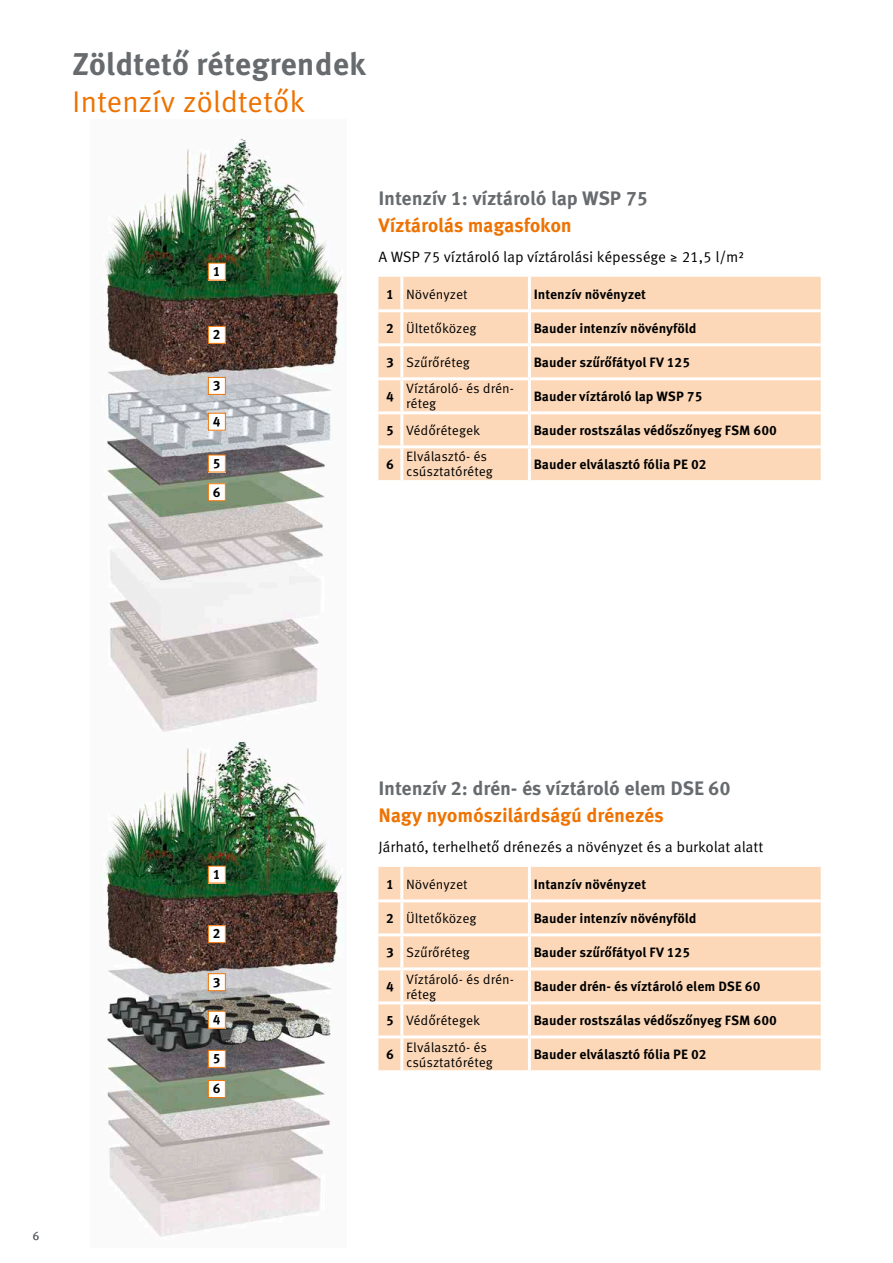
<style>
.page{position:relative;width:893px;height:1263px;background:#fff}
.page>*{position:absolute;margin:0;border:0;box-sizing:border-box;transform-origin:0 0}
.t1{font:700 31.5px "Meta Correspondence Pro";color:#676b6e}
.t2{font:30px "Meta Correspondence Pro";letter-spacing:-.015em;color:#ed7201}
.t3{font:700 19.5px "Meta Correspondence Pro";letter-spacing:-.01em;color:#676b6e}
.t4{font:700 19.5px "Meta Correspondence Pro";letter-spacing:-.015em;color:#ed7201}
.t5{font:15px "Meta Correspondence Pro";letter-spacing:-.01em;color:#000}
.t6{font:700 13.5px/28.7px "Meta Correspondence Pro";color:#000}
.t7{font:13.5px/15px "Meta Correspondence Pro";letter-spacing:-.005em;color:#000}
.t8{font:12px "Meta Correspondence Pro";color:#676b6e}
.s1{font-weight:700}
</style>
<div class="page">
<img style="left:102px;top:742px;width:241px;height:495px">
<div style="left:208px;top:974px;width:17px;height:17px;background:#fff"></div>
<div style="left:208px;top:973px;width:18px;height:18px;border:1px solid #ed7201"></div>
<div style="left:208px;top:926px;width:17px;height:17px;background:#fff"></div>
<div style="left:208px;top:925px;width:18px;height:18px;border:1px solid #ed7201"></div>
<div style="left:208px;top:866px;width:17px;height:17px;background:#fff"></div>
<div style="left:208px;top:866px;width:18px;height:17px;border:1px solid #ed7201"></div>
<div style="left:208px;top:1011px;width:17px;height:17px;background:#fff"></div>
<div style="left:208px;top:1011px;width:18px;height:18px;border:1px solid #ed7201"></div>
<img style="left:102px;top:137px;width:241px;height:595px">
<div style="left:378px;top:277px;width:443px;height:203px;background:#fcd8b8"></div>
<hr style="left:400px;top:277px;width:3px;height:32px;background:#fff">
<hr style="left:528px;top:277px;width:3px;height:32px;background:#fff">
<hr style="left:378px;top:309px;width:24px;height:3px;background:#fff">
<hr style="left:402px;top:309px;width:127px;height:3px;background:#fff">
<hr style="left:400px;top:312px;width:3px;height:31px;background:#fff">
<hr style="left:529px;top:309px;width:292px;height:3px;background:#fff">
<hr style="left:528px;top:312px;width:3px;height:31px;background:#fff">
<hr style="left:378px;top:343px;width:24px;height:3px;background:#fff">
<hr style="left:402px;top:343px;width:127px;height:3px;background:#fff">
<hr style="left:400px;top:346px;width:3px;height:31px;background:#fff">
<hr style="left:529px;top:343px;width:292px;height:3px;background:#fff">
<hr style="left:528px;top:346px;width:3px;height:31px;background:#fff">
<hr style="left:378px;top:377px;width:24px;height:3px;background:#fff">
<hr style="left:402px;top:377px;width:127px;height:3px;background:#fff">
<hr style="left:400px;top:380px;width:3px;height:31px;background:#fff">
<hr style="left:529px;top:377px;width:292px;height:3px;background:#fff">
<hr style="left:528px;top:380px;width:3px;height:31px;background:#fff">
<hr style="left:378px;top:411px;width:24px;height:3px;background:#fff">
<hr style="left:402px;top:411px;width:127px;height:3px;background:#fff">
<hr style="left:400px;top:414px;width:3px;height:31px;background:#fff">
<hr style="left:529px;top:411px;width:292px;height:3px;background:#fff">
<hr style="left:528px;top:414px;width:3px;height:31px;background:#fff">
<hr style="left:378px;top:445px;width:24px;height:3px;background:#fff">
<hr style="left:402px;top:445px;width:127px;height:3px;background:#fff">
<hr style="left:400px;top:448px;width:3px;height:32px;background:#fff">
<hr style="left:529px;top:445px;width:292px;height:3px;background:#fff">
<hr style="left:528px;top:448px;width:3px;height:32px;background:#fff">
<div style="left:208px;top:377px;width:17px;height:17px;background:#fff"></div>
<div style="left:208px;top:377px;width:18px;height:18px;border:1px solid #ed7201"></div>
<div style="left:208px;top:326px;width:17px;height:17px;background:#fff"></div>
<div style="left:208px;top:326px;width:18px;height:18px;border:1px solid #ed7201"></div>
<div style="left:208px;top:263px;width:17px;height:17px;background:#fff"></div>
<div style="left:208px;top:263px;width:18px;height:17px;border:1px solid #ed7201"></div>
<div style="left:208px;top:413px;width:17px;height:17px;background:#fff"></div>
<div style="left:208px;top:413px;width:18px;height:18px;border:1px solid #ed7201"></div>
<div style="left:208px;top:455px;width:17px;height:17px;background:#fff"></div>
<div style="left:208px;top:455px;width:18px;height:17px;border:1px solid #ed7201"></div>
<div style="left:208px;top:484px;width:17px;height:17px;background:#fff"></div>
<div style="left:208px;top:483px;width:18px;height:18px;border:1px solid #ed7201"></div>
<div style="left:208px;top:1080px;width:17px;height:17px;background:#fff"></div>
<div style="left:208px;top:1080px;width:18px;height:18px;border:1px solid #ed7201"></div>
<div style="left:208px;top:1050px;width:17px;height:17px;background:#fff"></div>
<div style="left:208px;top:1050px;width:18px;height:18px;border:1px solid #ed7201"></div>
<div style="left:378px;top:867px;width:443px;height:203px;background:#fcd8b8"></div>
<hr style="left:400px;top:867px;width:3px;height:32px;background:#fff">
<hr style="left:528px;top:867px;width:3px;height:32px;background:#fff">
<hr style="left:378px;top:899px;width:24px;height:3px;background:#fff">
<hr style="left:402px;top:899px;width:127px;height:3px;background:#fff">
<hr style="left:400px;top:902px;width:3px;height:31px;background:#fff">
<hr style="left:529px;top:899px;width:292px;height:3px;background:#fff">
<hr style="left:528px;top:902px;width:3px;height:31px;background:#fff">
<hr style="left:378px;top:933px;width:24px;height:3px;background:#fff">
<hr style="left:402px;top:933px;width:127px;height:3px;background:#fff">
<hr style="left:400px;top:936px;width:3px;height:31px;background:#fff">
<hr style="left:529px;top:933px;width:292px;height:3px;background:#fff">
<hr style="left:528px;top:936px;width:3px;height:31px;background:#fff">
<hr style="left:378px;top:967px;width:24px;height:3px;background:#fff">
<hr style="left:402px;top:967px;width:127px;height:3px;background:#fff">
<hr style="left:400px;top:970px;width:3px;height:31px;background:#fff">
<hr style="left:529px;top:967px;width:292px;height:3px;background:#fff">
<hr style="left:528px;top:970px;width:3px;height:31px;background:#fff">
<hr style="left:378px;top:1001px;width:24px;height:3px;background:#fff">
<hr style="left:402px;top:1001px;width:127px;height:3px;background:#fff">
<hr style="left:400px;top:1004px;width:3px;height:31px;background:#fff">
<hr style="left:529px;top:1001px;width:292px;height:3px;background:#fff">
<hr style="left:528px;top:1004px;width:3px;height:31px;background:#fff">
<hr style="left:378px;top:1035px;width:24px;height:3px;background:#fff">
<hr style="left:402px;top:1035px;width:127px;height:3px;background:#fff">
<hr style="left:400px;top:1038px;width:3px;height:32px;background:#fff">
<hr style="left:529px;top:1035px;width:292px;height:3px;background:#fff">
<hr style="left:528px;top:1038px;width:3px;height:32px;background:#fff">
<h1 class="t1" style="left:72px;top:39px;width:295px">Zöldtető rétegrendek</h1>
<h2 class="t2" style="left:72px;top:79px;width:234px">Intenzív zöldtetők</h2>
<p class="t6" style="left:213px;top:256px;width:9px">1</p>
<p class="t6" style="left:213px;top:319px;width:9px">2</p>
<p class="t6" style="left:213px;top:370px;width:9px">3</p>
<p class="t6" style="left:213px;top:406px;width:9px">4</p>
<p class="t6" style="left:213px;top:448px;width:9px">5<br>6</p>
<h3 class="t3" style="left:378px;top:183px;width:271px">Intenzív 1: víztároló lap WSP 75</h3>
<h3 class="t4" style="left:378px;top:210px;width:195px">Víztárolás magasfokon</h3>
<p class="t5" style="left:378px;top:245px;width:367px">A WSP 75 víztároló lap víztárolási képessége ≥ 21,5 l/m²</p>
<p class="t7" style="left:386px;top:286px;width:83px"><span class="s1">1</span> Növényzet</p>
<p class="t6" style="left:534px;top:279px;width:114px">Intenzív növényzet</p>
<p class="t7" style="left:386px;top:320px;width:92px"><span class="s1">2</span> Ültetőközeg</p>
<p class="t6" style="left:534px;top:313px;width:164px">Bauder intenzív növényföld</p>
<p class="t7" style="left:386px;top:354px;width:85px"><span class="s1">3</span> Szűrőréteg</p>
<p class="t6" style="left:534px;top:347px;width:158px">Bauder szűrőfátyol FV 125</p>
<p class="t6" style="left:386px;top:381px;width:9px">4</p>
<p class="t7" style="left:406px;top:380px;width:110px">Víztároló- és drén&shy;réteg</p>
<p class="t6" style="left:534px;top:381px;width:170px">Bauder víztároló lap WSP 75</p>
<p class="t7" style="left:386px;top:422px;width:96px"><span class="s1">5</span> Védőrétegek</p>
<p class="t6" style="left:534px;top:415px;width:245px">Bauder rostszálas védőszőnyeg FSM 600</p>
<p class="t6" style="left:386px;top:449px;width:9px">6</p>
<p class="t7" style="left:406px;top:448px;width:88px">Elválasztó- és csúsztatóréteg</p>
<p class="t6" style="left:534px;top:449px;width:174px">Bauder elválasztó fólia PE 02</p>
<p class="t8" style="left:33px;top:1226px;width:8px">6</p>
<p class="t6" style="left:213px;top:859px;width:9px">1</p>
<p class="t6" style="left:213px;top:918px;width:9px">2</p>
<p class="t6" style="left:213px;top:967px;width:9px">3</p>
<p class="t6" style="left:213px;top:1004px;width:9px">4</p>
<p class="t6" style="left:213px;top:1043px;width:9px">5</p>
<p class="t6" style="left:213px;top:1073px;width:9px">6</p>
<h3 class="t3" style="left:378px;top:773px;width:354px">Intenzív 2: drén- és víztároló elem DSE 60</h3>
<h3 class="t4" style="left:378px;top:800px;width:287px">Nagy nyomószilárdságú drénezés</h3>
<p class="t5" style="left:378px;top:835px;width:386px">Járható, terhelhető drénezés a növényzet és a burkolat alatt</p>
<p class="t7" style="left:386px;top:876px;width:83px"><span class="s1">1</span> Növényzet</p>
<p class="t6" style="left:534px;top:869px;width:114px">Intanzív növényzet</p>
<p class="t7" style="left:386px;top:910px;width:92px"><span class="s1">2</span> Ültetőközeg</p>
<p class="t6" style="left:534px;top:903px;width:164px">Bauder intenzív növényföld</p>
<p class="t7" style="left:386px;top:944px;width:85px"><span class="s1">3</span> Szűrőréteg</p>
<p class="t6" style="left:534px;top:937px;width:158px">Bauder szűrőfátyol FV 125</p>
<p class="t6" style="left:386px;top:971px;width:9px">4</p>
<p class="t7" style="left:406px;top:970px;width:110px">Víztároló- és drén&shy;réteg</p>
<p class="t6" style="left:534px;top:971px;width:228px">Bauder drén- és víztároló elem DSE 60</p>
<p class="t7" style="left:386px;top:1012px;width:96px"><span class="s1">5</span> Védőrétegek</p>
<p class="t6" style="left:534px;top:1005px;width:245px">Bauder rostszálas védőszőnyeg FSM 600</p>
<p class="t6" style="left:386px;top:1039px;width:9px">6</p>
<p class="t7" style="left:406px;top:1038px;width:88px">Elválasztó- és csúsztatóréteg</p>
<p class="t6" style="left:534px;top:1039px;width:174px">Bauder elválasztó fólia PE 02</p>
</div>
